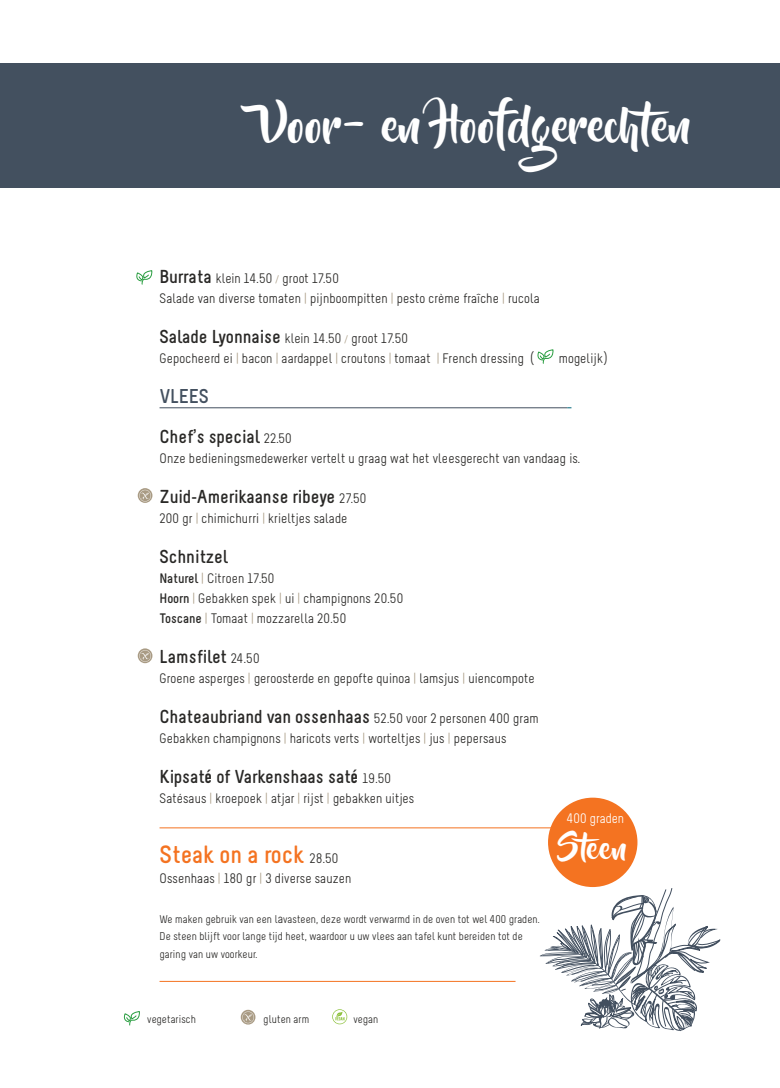
<style>
.page{position:relative;width:780px;height:1088px;background:#fff}
.page>*{position:absolute;margin:0;border:0;box-sizing:border-box;transform-origin:0 0}
.t1{font:45px "Beyond The Mountains";color:#fff}
.t2{font:30px "Beyond The Mountains";color:#fff}
.t3{font:700 25px "Melbourne";letter-spacing:.01em;color:#f47321}
.t4{font:700 20px "Melbourne";color:#43505f}
.t5{font:700 18.75px "Melbourne";letter-spacing:.01em;color:#292826}
.t6{font:13.75px/20px "Melbourne";letter-spacing:.01em;color:#292826}
.t7{font:13.75px "Melbourne";color:#fff}
.t8{font:11.25px/17.5px "Melbourne";letter-spacing:.01em;color:#292826}
.s1{font-weight:700;font-size:18.75px}
.s2{font-size:10.62px;color:#a99b84}
.s3{color:#a99b84}
.s4{font-weight:400;font-size:13.75px}
.s5{font-weight:700}
.s6{font-family:"DIN Condensed"}
.s7{font-weight:400;font-size:13.75px;color:#292826}
.s8{font-size:12.5px}
</style>
<div class="page">
<div style="left:0;top:64px;width:780px;height:124px;background:#43505f"></div>
<svg style="left:540px;top:888px;width:180px;height:143px"></svg>
<hr style="left:159px;top:407px;width:408px;height:1px;background:#43505f">
<hr style="left:159px;top:827px;width:412px;height:1px;background:#f47321">
<hr style="left:159px;top:981px;width:356px;height:1px;background:#f47321">
<div style="left:548px;top:798px;width:89px;height:89px;background:#f47321;border-radius:50%"></div>
<svg style="left:138px;top:488px;width:14px;height:15px"></svg>
<svg style="left:139px;top:490px;width:12px;height:11px"></svg>
<svg style="left:138px;top:648px;width:14px;height:15px"></svg>
<svg style="left:139px;top:650px;width:12px;height:12px"></svg>
<svg style="left:136px;top:270px;width:16px;height:15px"></svg>
<svg style="left:123px;top:1011px;width:17px;height:15px"></svg>
<svg style="left:241px;top:1010px;width:14px;height:14px"></svg>
<svg style="left:242px;top:1011px;width:12px;height:12px"></svg>
<svg style="left:332px;top:1009px;width:15px;height:15px"></svg>
<svg style="left:333px;top:1010px;width:13px;height:14px"></svg>
<svg style="left:537px;top:349px;width:16px;height:15px"></svg>
<h1 class="t1" style="left:261px;top:101px;width:432px">Voor- en Hoofdgerechten</h1>
<p class="t6" style="left:159px;top:268px;width:381px"><span class="s1">Burrata</span> klein 14.50 <span class="s2">/</span> groot 17.50<br>Salade van diverse tomaten <span class="s3">|</span> pijnboompitten <span class="s3">|</span> pesto crème fraîche <span class="s3">|</span> rucola</p>
<p class="t6" style="left:159px;top:328px;width:376px"><span class="s1">Salade Lyonnaise</span> klein 14.50 <span class="s2">/</span> groot 17.50<br>Gepocheerd ei <span class="s3">|</span> bacon <span class="s3">|</span> aardappel <span class="s3">|</span> croutons <span class="s3">|</span> tomaat <span class="s3">|</span> French dressing (</p>
<p class="t6" style="left:559px;top:348px;width:50px">mogelijk)</p>
<h3 class="t4" style="left:159px;top:385px;width:51px">VLEES</h3>
<h3 class="t5" style="left:159px;top:426px;width:134px">Chef’s special <span class="s4">22.50</span></h3>
<p class="t6" style="left:159px;top:448px;width:422px">Onze bedieningsmedewerker vertelt u graag wat het vleesgerecht van vandaag is.</p>
<h3 class="t5" style="left:159px;top:486px;width:208px">Zuid-Amerikaanse ribeye <span class="s4">27.50</span></h3>
<p class="t6" style="left:159px;top:508px;width:189px">200 gr <span class="s3">|</span> chimichurri <span class="s3">|</span> krieltjes salade</p>
<h3 class="t5" style="left:159px;top:546px;width:70px">Schnitzel</h3>
<p class="t6" style="left:159px;top:568px;width:245px"><span class="s5">Naturel</span> <span class="s3">|</span> Citroen 17.50<br><span class="s5">Hoorn</span> <span class="s3">|</span> Gebakken spek <span class="s3">|</span> ui <span class="s3">|</span> champignons 20.50<br><span class="s5">Toscane</span> <span class="s3">|</span> Tomaat <span class="s3">|</span> mozzarella 20.50</p>
<h3 class="t5" style="left:159px;top:646px;width:101px">Lamsfilet <span class="s4">24.50</span></h3>
<p class="t6" style="left:159px;top:668px;width:376px">Groene asperges <span class="s3">|</span> geroosterde en gepofte quinoa <span class="s3">|</span> lamsjus <span class="s3">|</span> uiencompote</p>
<h3 class="t5" style="left:159px;top:706px;width:380px">Chateaubriand van ossenhaas <span class="s4">52.50 voor 2 personen 400 gram</span></h3>
<p class="t6" style="left:159px;top:728px;width:348px">Gebakken champignons <span class="s3">|</span> haricots verts <span class="s3">|</span> worteltjes <span class="s3">|</span> jus <span class="s3">|</span> pepersaus</p>
<h3 class="t5" style="left:159px;top:766px;width:233px">Kipsat<span class="s6">é</span> of Varkenshaas sat<span class="s6">é</span> <span class="s4">19.50</span></h3>
<p class="t6" style="left:159px;top:788px;width:256px">Satésaus <span class="s3">|</span> kroepoek <span class="s3">|</span> atjar <span class="s3">|</span> rijst <span class="s3">|</span> gebakken uitjes</p>
<h3 class="t3" style="left:159px;top:841px;width:180px">Steak on a rock <span class="s7">28.50</span></h3>
<p class="t6" style="left:159px;top:868px;width:193px">Ossenhaas <span class="s3">|</span> 180 gr <span class="s3">|</span> 3 diverse sauzen</p>
<p class="t8" style="left:159px;top:910px;width:381px">We maken gebruik van een l<span class="s8">a</span>vasteen, deze wordt verwarmd in de oven tot wel 400 graden.<br>De steen blijft voor lange tijd heet, waardoor u uw vlees aan tafel kunt bereiden tot de garing van uw voorkeur.</p>
<p class="t7" style="left:566px;top:811px;width:59px">400 graden</p>
<h2 class="t2" style="left:557px;top:832px;width:71px">Steen</h2>
<p class="t8" style="left:147px;top:1010px;width:50px">vegetarisch</p>
<p class="t8" style="left:263px;top:1010px;width:47px">gluten arm</p>
<p class="t8" style="left:353px;top:1010px;width:26px">vegan</p>
</div>
